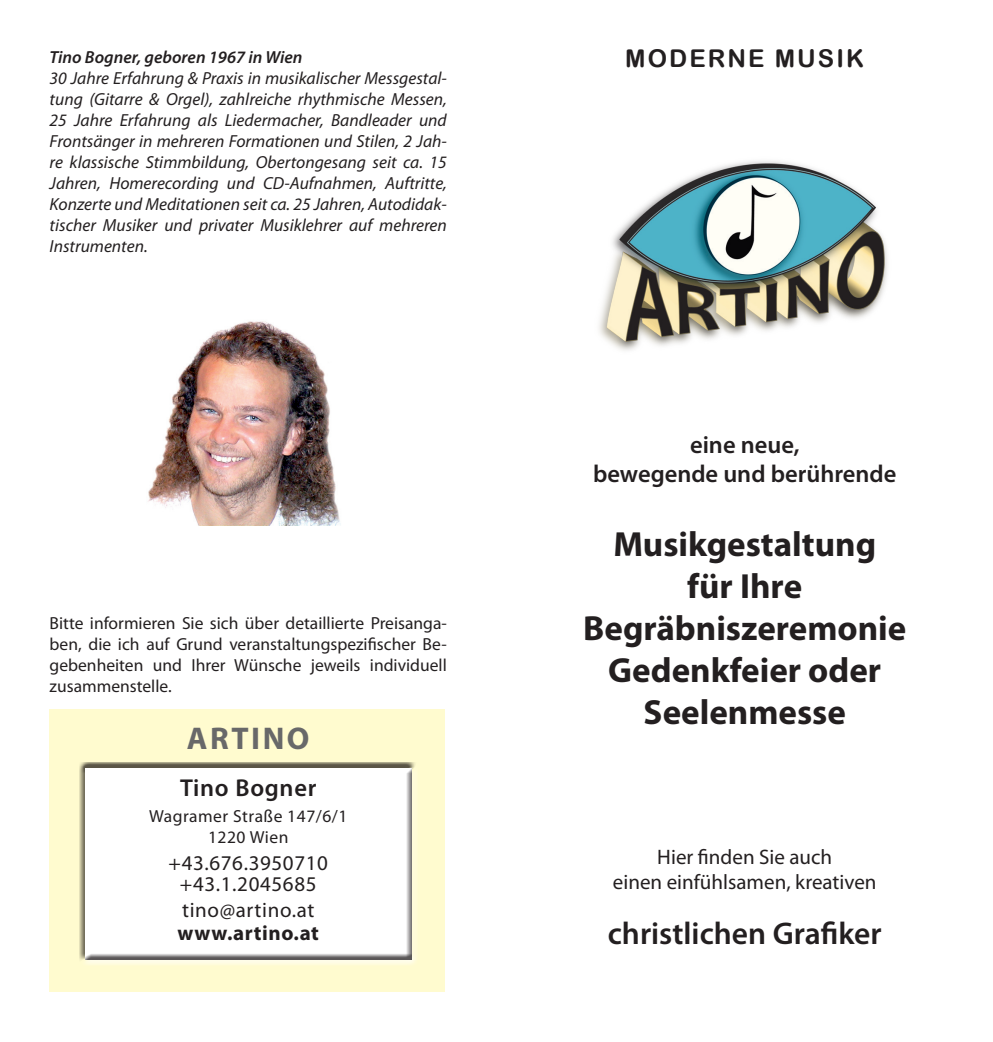
<style>
.page{position:relative;width:993px;height:1042px;background:#fff}
.page>*{position:absolute;margin:0;border:0;box-sizing:border-box;transform-origin:0 0}
.t1{font:700 35px/42px "Myriad Pro";color:#231f20;text-align:center}
.t2{font:600 31.5px "Myriad Pro";color:#231f20}
.t3{font:700 31.5px "Myriad Pro";letter-spacing:.08em;color:#686869}
.t4{font:600 24.5px/29.4px "Myriad Pro";color:#231f20;text-align:center}
.t5{font:24.5px "Arial Rounded MT Bold";letter-spacing:.085em;color:#231f20}
.t6{font:600 24.5px "Myriad Pro";letter-spacing:.03em;color:#231f20}
.t7{font:21px/25.2px "Myriad Pro";color:#231f20;text-align:center}
.t8{font:21px/21px "Myriad Pro";letter-spacing:.03em;color:#231f20;text-align:center}
.t9{font:700 21px "Myriad Pro";letter-spacing:.03em;color:#231f20}
.t10{font:italic 17.5px/21px "Myriad Pro";color:#231f20;text-align:justify}
.t11{font:17.5px/21px "Myriad Pro";color:#231f20;text-align:justify}
.t12{font:17.5px/21px "Myriad Pro";letter-spacing:.03em;color:#231f20;text-align:center}
.t13{font:italic 600 17.5px "Myriad Pro";color:#231f20}
</style>
<div class="page">
<img style="left:148px;top:321px;width:193px;height:205px">
<div style="left:50px;top:709px;width:395px;height:283px;background:#fffbcf"></div>
<div style="left:79px;top:764px;width:339px;height:202px;background:#231f20;opacity:.75"></div>
<img style="left:599px;top:161px;width:288px;height:190px">
<p class="t13" style="left:50px;top:46px;width:254px">Tino Bogner, geboren 1967 in Wien</p>
<p class="t10" style="left:50px;top:67px;width:398px">30 Jahre Erfahrung &amp; Praxis in musikalischer Messgestal&shy;tung (Gitarre &amp; Orgel), zahlreiche rhythmische Messen, 25 Jahre Erfahrung als Liedermacher, Bandleader und Frontsänger in mehreren Formationen und Stilen, 2 Jah&shy;re klassische Stimmbildung, Obertongesang seit ca. 15<br>Jahren, Homerecording und CD-Aufnahmen, Auftritte, Konzerte und Meditationen seit ca. 25 Jahren, Autodidak&shy;tischer Musiker und privater Musiklehrer auf mehreren Instrumenten.</p>
<p class="t11" style="left:50px;top:612px;width:398px">Bitte informieren Sie sich über detaillierte Preisanga&shy;ben, die ich auf Grund veranstaltungspezifischer Be&shy;gebenheiten und Ihrer Wünsche jeweils individuell zusammenstelle.</p>
<h2 class="t3" style="left:187px;top:717px;width:124px">ARTINO</h2>
<h3 class="t6" style="left:180px;top:772px;width:138px">Tino Bogner</h3>
<p class="t12" style="left:149px;top:805px;width:200px">Wagramer Straße 147/6/1<br>1220 Wien</p>
<p class="t8" style="left:168px;top:851px;width:161px">+43.676.3950710 +43.1.2045685</p>
<p class="t8" style="left:182px;top:899px;width:134px">tino@artino.at</p>
<p class="t9" style="left:177px;top:919px;width:143px">www.artino.at</p>
<h3 class="t5" style="left:625px;top:44px;width:240px">MODERNE MUSIK</h3>
<h3 class="t4" style="left:593px;top:429px;width:305px">eine neue,<br>bewegende und berührende</h3>
<h1 class="t1" style="left:583px;top:521px;width:324px">Musikgestaltung<br>für Ihre<br>Begräbniszeremonie<br>Gedenkfeier oder<br>Seelenmesse</h1>
<p class="t7" style="left:612px;top:844px;width:265px">Hier finden Sie auch<br>einen einfühlsamen, kreativen</p>
<h2 class="t2" style="left:607px;top:913px;width:275px">christlichen Grafiker</h2>
</div>
